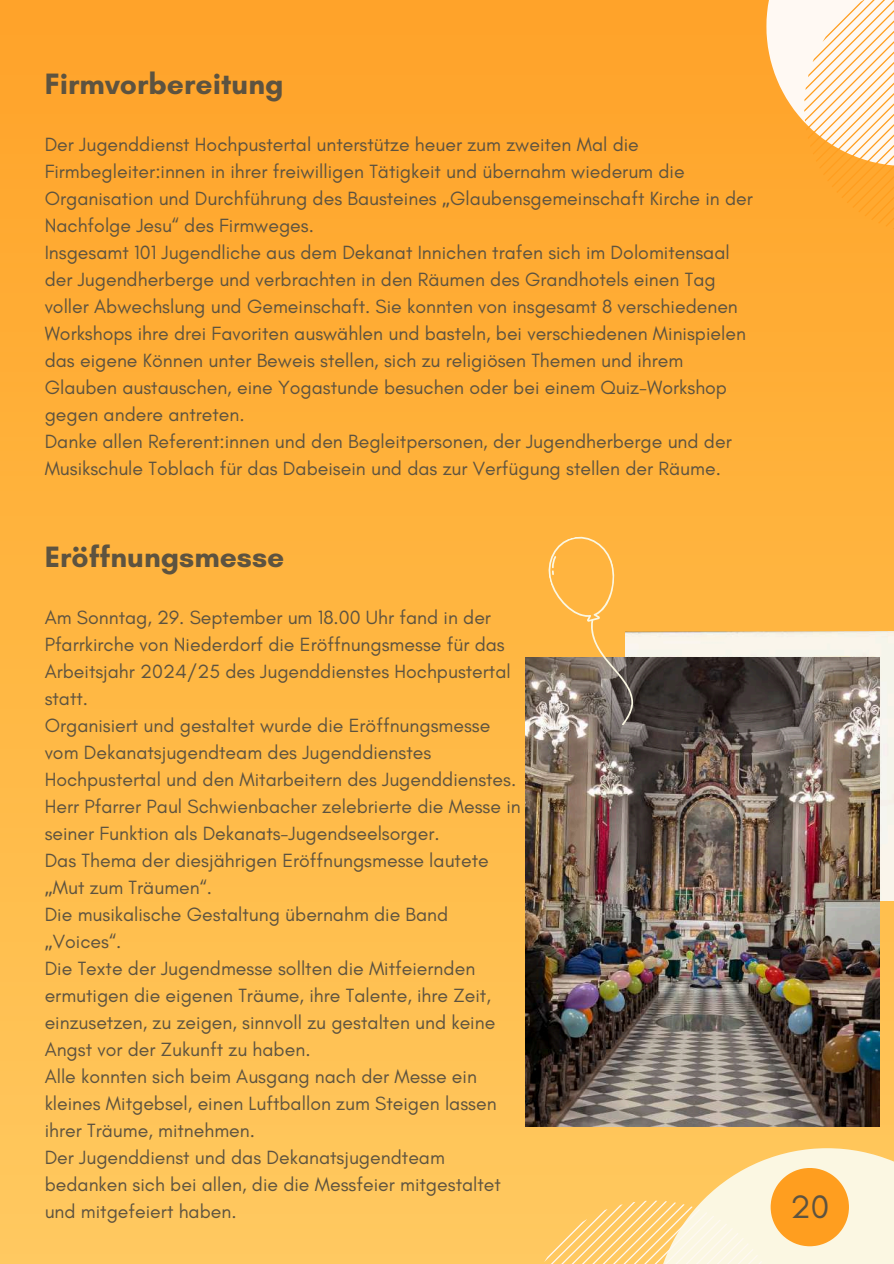
<style>
.page{position:relative;width:894px;height:1264px;background:#fff}
.page>*{position:absolute;margin:0;border:0;box-sizing:border-box;transform-origin:0 0}
.t1{font:33px "Glacial Indifference";color:#5d5340}
.t2{font:700 30px "Glacial Indifference";color:#5d5340}
.t3{font:19.5px/27px "Glacial Indifference";color:#5d5340}
.s1{font-family:"Noto Sans"}
</style>
<div class="page">
<div style="left:0;top:0;width:893px;height:1263px;background:linear-gradient(to bottom,#ffa327,#ffc95e)"></div>
<svg style="left:766px;top:0;width:38px;height:166px;fill:#fff9f3"></svg>
<svg style="left:804px;top:0;width:89px;height:229px"></svg>
<img style="left:652px;top:631px;width:241px;height:269px">
<svg style="left:653px;top:1148px;width:240px;height:115px;background:#fce6b3"></svg>
<svg style="left:525px;top:1200px;width:236px;height:63px;background:#fddb97"></svg>
<svg style="left:770px;top:1167px;width:78px;height:79px;background:#feb14a"></svg>
<img style="left:525px;top:657px;width:354px;height:469px">
<svg style="left:540px;top:529px;width:112px;height:205px;background:#cfa05a"></svg>
<h2 class="t2" style="left:45px;top:65px;width:240px">Firmvorbereitung</h2>
<p class="t3" style="left:45px;top:131px;width:709px">Der Jugenddienst Hochpustertal unterstütze heuer zum zweiten Mal die Firmbegleiter:innen in ihrer freiwilligen Tätigkeit und übernahm wiederum die Organisation und Durchführung des Bausteines <span class="s1">„</span>Glaubensgemeinschaft Kirche in der Nachfolge Jesu“ des Firmweges.<br>Insgesamt 101 Jugendliche aus dem Dekanat Innichen trafen sich im Dolomitensaal der Jugendherberge und verbrachten in den Räumen des Grandhotels einen Tag voller Abwechslung und Gemeinschaft. Sie konnten von insgesamt 8 verschiedenen Workshops ihre drei Favoriten auswählen und basteln, bei verschiedenen Minispielen das eigene Können unter Beweis stellen, sich zu religiösen Themen und ihrem Glauben austauschen, eine Yogastunde besuchen oder bei einem Quiz-Workshop gegen andere antreten.<br>Danke allen Referent:innen und den Begleitpersonen, der Jugendherberge und der Musikschule Toblach für das Dabeisein und das zur Verfügung stellen der Räume.</p>
<h2 class="t2" style="left:45px;top:538px;width:241px">Eröffnungsmesse</h2>
<p class="t3" style="left:45px;top:603px;width:477px">Am Sonntag, 29. September um 18.00 Uhr fand in der Pfarrkirche von Niederdorf die Eröffnungsmesse für das Arbeitsjahr 2024/25 des Jugenddienstes Hochpustertal statt.<br>Organisiert und gestaltet wurde die Eröffnungsmesse vom Dekanatsjugendteam des Jugenddienstes Hochpustertal und den Mitarbeitern des Jugenddienstes.<br>Herr Pfarrer Paul Schwienbacher zelebrierte die Messe in seiner Funktion als Dekanats-Jugendseelsorger.<br>Das Thema der diesjährigen Eröffnungsmesse lautete <span class="s1">„</span>Mut zum Träumen“.<br>Die musikalische Gestaltung übernahm die Band <span class="s1">„</span>Voices“.<br>Die Texte der Jugendmesse sollten die Mitfeiernden ermutigen die eigenen Träume, ihre Talente, ihre Zeit, einzusetzen, zu zeigen, sinnvoll zu gestalten und keine Angst vor der Zukunft zu haben.<br>Alle konnten sich beim Ausgang nach der Messe ein kleines Mitgebsel, einen Luftballon zum Steigen lassen ihrer Träume, mitnehmen.<br>Der Jugenddienst und das Dekanatsjugendteam bedanken sich bei allen, die die Messfeier mitgestaltet und mitgefeiert haben.</p>
<h1 class="t1" style="left:790px;top:1186px;width:40px">20</h1>
</div>
